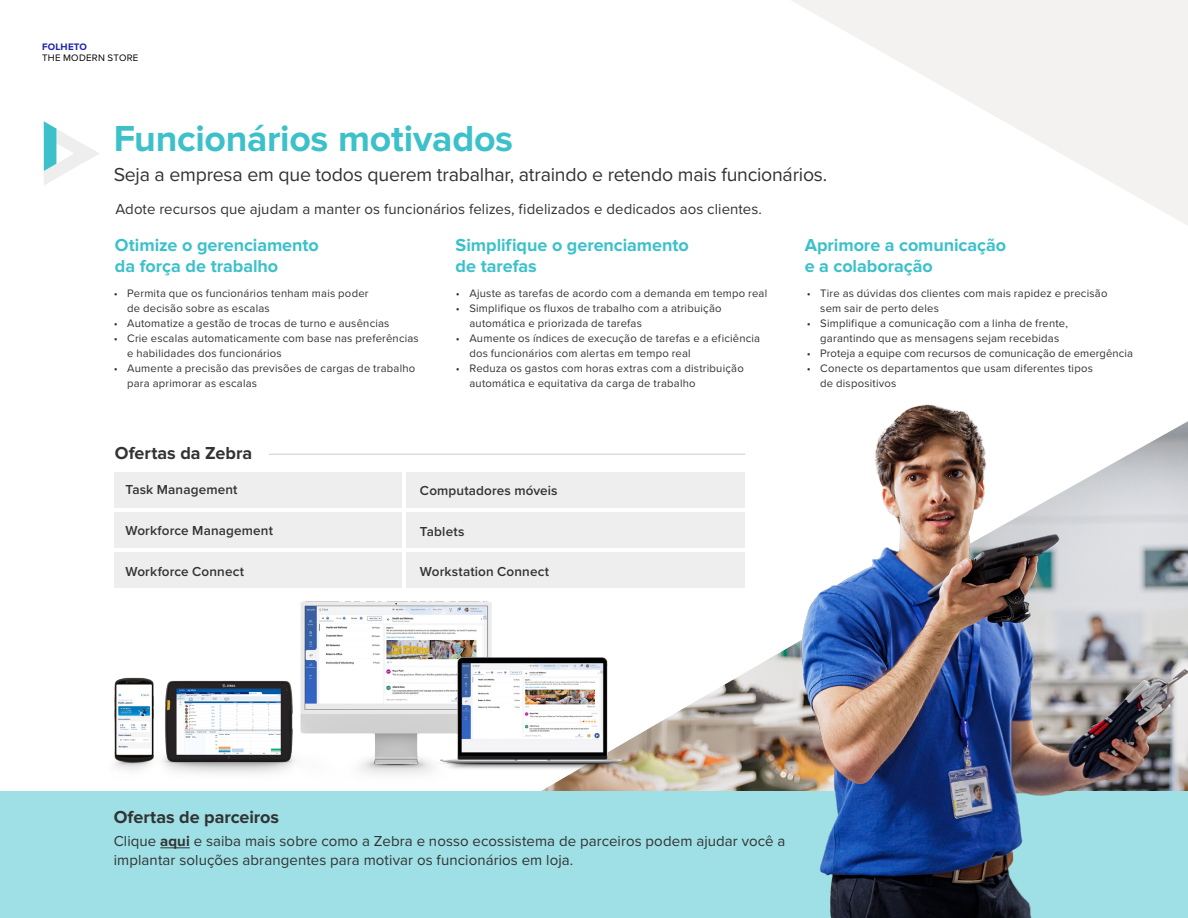
<style>
.page{position:relative;width:1188px;height:918px;background:#fff}
.page>*{position:absolute;margin:0;border:0;box-sizing:border-box;transform-origin:0 0}
.t1{font:700 37.5px "Proxima Nova";letter-spacing:-.01em;color:#3cc1cb}
.t2{font:19.5px "Proxima Nova";letter-spacing:-.01em;color:#333}
.t3{font:700 18px/21px "Proxima Nova";color:#3cc1cb}
.t4{font:700 18px "Proxima Nova";color:#333}
.t5{font:15px/19.5px "Proxima Nova";letter-spacing:.005em;color:#333}
.t6{font:600 13.5px "Proxima Nova";letter-spacing:.01em;color:#333}
.t7{font:11.25px/15px "Proxima Nova";letter-spacing:.02em;color:#333}
.t8{font:9.75px "Proxima Nova";letter-spacing:.025em;color:#000}
.t9{font:700 9.75px "Proxima Nova";letter-spacing:.02em;color:#1e22aa}
.s1{font-weight:700}
</style>
<div class="page">
<img style="left:535px;top:421px;width:653px;height:371px">
<div style="left:0;top:792px;width:1188px;height:126px;background:#9ee0e5"></div>
<svg style="left:44px;top:121px;width:55px;height:64px"></svg>
<hr style="left:160px;top:848px;width:30px;height:1px;background:#333">
<svg style="left:791px;top:0;width:397px;height:225px;fill:#f3f2f1"></svg>
<img style="left:673px;top:404px;width:494px;height:514px">
<img style="left:114px;top:594px;width:527px;height:190px">
<hr style="left:269px;top:454px;width:476px;height:1px;background:#cdcccb">
<div style="left:115px;top:472px;width:287px;height:36px;background:#eee"></div>
<div style="left:115px;top:553px;width:287px;height:35px;background:#eee"></div>
<div style="left:115px;top:513px;width:287px;height:35px;background:#eee"></div>
<div style="left:406px;top:472px;width:339px;height:36px;background:#eee"></div>
<div style="left:406px;top:513px;width:339px;height:35px;background:#eee"></div>
<div style="left:406px;top:553px;width:339px;height:35px;background:#eee"></div>
<p class="t9" style="left:42px;top:41px;width:47px">FOLHETO</p>
<p class="t8" style="left:42px;top:51px;width:98px">THE MODERN STORE</p>
<h1 class="t1" style="left:114px;top:117px;width:401px">Funcionários motivados</h1>
<h2 class="t2" style="left:114px;top:160px;width:715px">Seja a empresa em que todos querem trabalhar, atraindo e retendo mais funcionários.</h2>
<h3 class="t5" style="left:115px;top:198px;width:648px">Adote recursos que ajudam a manter os funcionários felizes, fidelizados e dedicados aos clientes.</h3>
<h3 class="t3" style="left:115px;top:235px;width:206px">Otimize o gerenciamento da força de trabalho</h3>
<h3 class="t3" style="left:456px;top:235px;width:235px">Simplifique o gerenciamento de tarefas</h3>
<h3 class="t3" style="left:805px;top:235px;width:203px">Aprimore a comunicação e a colaboração</h3>
<p class="t7" style="left:127px;top:286px;width:243px;text-indent:-14px">• Permita que os funcionários tenham mais poder de decisão sobre as escalas</p>
<p class="t7" style="left:114px;top:316px;width:277px">• Automatize a gestão de trocas de turno e ausências</p>
<p class="t7" style="left:127px;top:331px;width:293px;text-indent:-14px">• Crie escalas automaticamente com base nas preferências e habilidades dos funcionários</p>
<p class="t7" style="left:127px;top:361px;width:290px;text-indent:-14px">• Aumente a precisão das previsões de cargas de trabalho para aprimorar as escalas</p>
<p class="t7" style="left:820px;top:286px;width:289px;text-indent:-14px">• Tire as dúvidas dos clientes com mais rapidez e precisão sem sair de perto deles</p>
<p class="t7" style="left:807px;top:316px;width:263px;text-align:center">• Simplifique a comunicação com a linha de frente, garantindo que as mensagens sejam recebidas</p>
<p class="t7" style="left:807px;top:346px;width:328px">• Proteja a equipe com recursos de comunicação de emergência</p>
<p class="t7" style="left:820px;top:361px;width:274px;text-indent:-14px">• Conecte os departamentos que usam diferentes tipos de dispositivos</p>
<p class="t7" style="left:456px;top:286px;width:313px">• Ajuste as tarefas de acordo com a demanda em tempo real</p>
<p class="t7" style="left:469px;top:301px;width:254px;text-indent:-14px">• Simplifique os fluxos de trabalho com a atribuição automática e priorizada de tarefas</p>
<p class="t7" style="left:469px;top:331px;width:292px;text-indent:-14px">• Aumente os índices de execução de tarefas e a eficiência dos funcionários com alertas em tempo real</p>
<p class="t7" style="left:469px;top:361px;width:276px;text-indent:-14px">• Reduza os gastos com horas extras com a distribuição automática e equitativa da carga de trabalho</p>
<h3 class="t4" style="left:115px;top:443px;width:139px">Ofertas da Zebra</h3>
<p class="t6" style="left:125px;top:480px;width:114px">Task Management</p>
<p class="t6" style="left:125px;top:521px;width:149px">Workforce Management</p>
<p class="t6" style="left:125px;top:561px;width:120px">Workforce Connect</p>
<h3 class="t4" style="left:114px;top:807px;width:167px">Ofertas de parceiros</h3>
<p class="t6" style="left:420px;top:481px;width:139px">Computadores móveis</p>
<p class="t6" style="left:420px;top:521px;width:46px">Tablets</p>
<p class="t6" style="left:420px;top:561px;width:131px">Workstation Connect</p>
<h3 class="t5" style="left:114px;top:830px;width:673px">Clique <span class="s1">aqui</span> e saiba mais sobre como a Zebra e nosso ecossistema de parceiros podem ajudar você a implantar soluções abrangentes para motivar os funcionários em loja.</h3>
</div>
